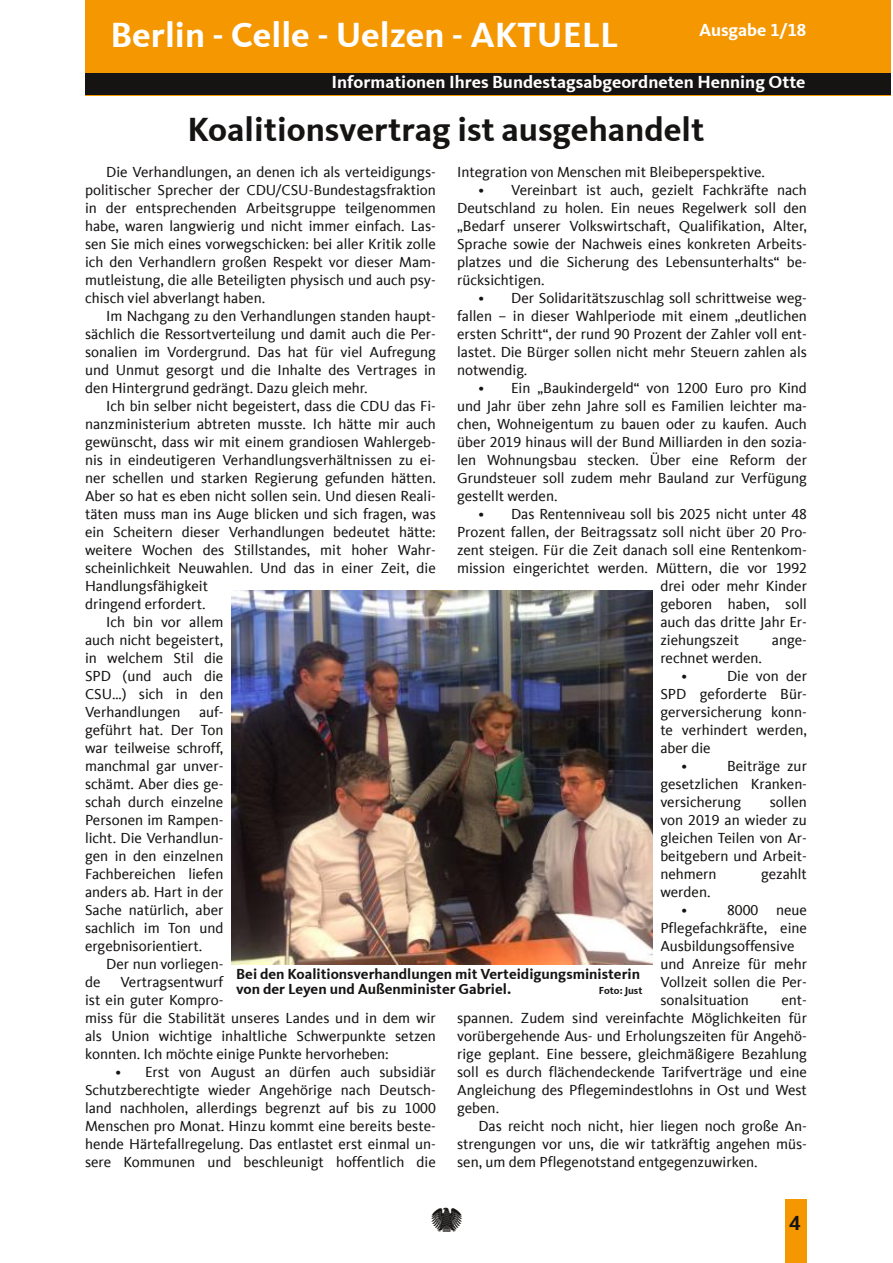
<style>
.page{position:relative;width:893px;height:1263px;background:#fff}
.page>*{position:absolute;margin:0;border:0;box-sizing:border-box;transform-origin:0 0}
.t1{font:700 36px "CDU Kievit Tab";color:#fff}
.t2{font:700 34.5px "CDU Kievit Tab";color:#161413}
.t3{font:700 21px "CDU Kievit Tab";color:#161413}
.t4{font:700 18px "CDU Kievit Tab";color:#fff}
.t5{font:15px/18px "CDU Kievit Tab";color:#161413;text-align:justify}
.t6{font:700 15px/15px "CDU Kievit Tab";color:#161413}
.t7{font:700 10.5px "CDU Kievit Tab";color:#161413}
</style>
<div class="page">
<div style="left:85px;top:0;width:806px;height:95px;background:#f49700"></div>
<div style="left:85px;top:73px;width:806px;height:22px;background:#161413"></div>
<div style="left:785px;top:1199px;width:21px;height:64px;background:#f49700"></div>
<img style="left:232px;top:591px;width:420px;height:373px">
<h1 class="t1" style="left:111px;top:22px;width:510px">Berlin - Celle - Uelzen - AKTUELL</h1>
<p class="t4" style="left:331px;top:76px;width:476px">Informationen Ihres Bundestagsabgeordneten Henning Otte</p>
<p class="t4" style="left:699px;top:24px;width:109px">Ausgabe 1/18</p>
<h2 class="t2" style="left:188px;top:117px;width:518px">Koalitionsvertrag ist ausgehandelt</h2>
<p class="t5" style="left:85px;top:163px;width:352px;text-indent:21px">Die Verhandlungen, an denen ich als verteidigungs&shy;politischer Sprecher der CDU/CSU-Bundestagsfraktion in der entsprechenden Arbeitsgruppe teilgenommen habe, waren langwierig und nicht immer einfach. Las&shy;sen Sie mich eines vorwegschicken: bei aller Kritik zolle ich den Verhandlern großen Respekt vor dieser Mam&shy;mutleistung, die alle Beteiligten physisch und auch psy&shy;chisch viel abverlangt haben.</p>
<p class="t5" style="left:85px;top:307px;width:352px;text-indent:21px">Im Nachgang zu den Verhandlungen standen haupt&shy;sächlich die Ressortverteilung und damit auch die Per&shy;sonalien im Vordergrund. Das hat für viel Aufregung und Unmut gesorgt und die Inhalte des Vertrages in den Hintergrund gedrängt. Dazu gleich mehr.</p>
<p class="t5" style="left:106px;top:397px;width:331px">Ich bin selber nicht begeistert, dass die CDU das Fi-</p>
<p class="t5" style="left:85px;top:415px;width:352px">nanzministerium abtreten musste. Ich hätte mir auch</p>
<p class="t5" style="left:85px;top:433px;width:352px">gewünscht, dass wir mit einem grandiosen Wahlergeb-</p>
<p class="t5" style="left:85px;top:451px;width:352px">nis in eindeutigeren Verhandlungsverhältnissen zu ei-</p>
<p class="t5" style="left:85px;top:469px;width:352px">ner schellen und starken Regierung gefunden hätten.</p>
<p class="t5" style="left:85px;top:487px;width:352px">Aber so hat es eben nicht sollen sein. Und diesen Reali-</p>
<p class="t5" style="left:85px;top:505px;width:352px">täten muss man ins Auge blicken und sich fragen, was</p>
<p class="t5" style="left:85px;top:523px;width:352px">ein Scheitern dieser Verhandlungen bedeutet hätte:</p>
<p class="t5" style="left:85px;top:541px;width:352px">weitere Wochen des Stillstandes, mit hoher Wahr-</p>
<p class="t5" style="left:85px;top:559px;width:352px">scheinlichkeit Neuwahlen. Und das in einer Zeit, die</p>
<p class="t5" style="left:85px;top:577px;width:125px">Handlungsfähigkeit</p>
<p class="t5" style="left:85px;top:595px;width:122px">dringend erfordert.</p>
<p class="t5" style="left:106px;top:613px;width:119px">Ich bin vor allem</p>
<p class="t5" style="left:85px;top:631px;width:140px">auch nicht begeistert,</p>
<p class="t5" style="left:85px;top:649px;width:140px">in welchem Stil die</p>
<p class="t5" style="left:85px;top:667px;width:140px">SPD (und auch die</p>
<p class="t5" style="left:85px;top:685px;width:140px">CSU…) sich in den</p>
<p class="t5" style="left:85px;top:703px;width:140px">Verhandlungen auf-</p>
<p class="t5" style="left:85px;top:721px;width:140px">geführt hat. Der Ton</p>
<p class="t5" style="left:85px;top:739px;width:140px">war teilweise schroff,</p>
<p class="t5" style="left:85px;top:757px;width:140px">manchmal gar unver-</p>
<p class="t5" style="left:85px;top:775px;width:140px">schämt. Aber dies ge-</p>
<p class="t5" style="left:85px;top:793px;width:140px">schah durch einzelne</p>
<p class="t5" style="left:85px;top:811px;width:140px">Personen im Rampen-</p>
<p class="t5" style="left:85px;top:829px;width:140px">licht. Die Verhandlun-</p>
<p class="t5" style="left:85px;top:847px;width:140px">gen in den einzelnen</p>
<p class="t5" style="left:85px;top:865px;width:140px">Fachbereichen liefen</p>
<p class="t5" style="left:85px;top:883px;width:140px">anders ab. Hart in der</p>
<p class="t5" style="left:85px;top:901px;width:140px">Sache natürlich, aber</p>
<p class="t5" style="left:85px;top:919px;width:140px">sachlich im Ton und</p>
<p class="t5" style="left:85px;top:937px;width:119px">ergebnisorientiert.</p>
<p class="t5" style="left:106px;top:955px;width:119px">Der nun vorliegen-</p>
<p class="t5" style="left:85px;top:973px;width:17px">de</p>
<p class="t5" style="left:457px;top:163px;width:309px">Integration von Menschen mit Bleibeperspektive.</p>
<p class="t5" style="left:457px;top:181px;width:351px;text-indent:21px">• Vereinbart ist auch, gezielt Fachkräfte nach Deutschland zu holen. Ein neues Regelwerk soll den „Bedarf unserer Volkswirtschaft, Qualifikation, Alter, Sprache sowie der Nachweis eines konkreten Arbeits&shy;platzes und die Sicherung des Lebensunterhalts“ be&shy;rücksichtigen.</p>
<p class="t5" style="left:457px;top:289px;width:351px;text-indent:21px">• Der Solidaritätszuschlag soll schrittweise weg&shy;fallen – in dieser Wahlperiode mit einem „deutlichen ersten Schritt“, der rund 90 Prozent der Zahler voll ent&shy;lastet. Die Bürger sollen nicht mehr Steuern zahlen als notwendig.</p>
<p class="t5" style="left:457px;top:379px;width:351px;text-indent:21px">• Ein „Baukindergeld“ von 1200 Euro pro Kind und Jahr über zehn Jahre soll es Familien leichter ma&shy;chen, Wohneigentum zu bauen oder zu kaufen. Auch über 2019 hinaus will der Bund Milliarden in den sozia&shy;len Wohnungsbau stecken. Über eine Reform der Grundsteuer soll zudem mehr Bauland zur Verfügung gestellt werden.</p>
<p class="t5" style="left:478px;top:505px;width:330px">• Das Rentenniveau soll bis 2025 nicht unter 48</p>
<p class="t5" style="left:457px;top:523px;width:351px">Prozent fallen, der Beitragssatz soll nicht über 20 Pro-</p>
<p class="t5" style="left:457px;top:541px;width:351px">zent steigen. Für die Zeit danach soll eine Rentenkom-</p>
<p class="t5" style="left:457px;top:559px;width:351px">mission eingerichtet werden. Müttern, die vor 1992</p>
<p class="t5" style="left:660px;top:577px;width:148px">drei oder mehr Kinder</p>
<p class="t5" style="left:660px;top:595px;width:148px">geboren haben, soll</p>
<p class="t5" style="left:660px;top:613px;width:148px">auch das dritte Jahr Er-</p>
<p class="t5" style="left:660px;top:631px;width:80px">ziehungszeit</p>
<p class="t5" style="left:772px;top:631px;width:37px">ange-</p>
<p class="t5" style="left:682px;top:649px;width:82px;text-indent:-21px">rechnet werden. •</p>
<p class="t5" style="left:727px;top:667px;width:81px">Die von der</p>
<p class="t5" style="left:660px;top:685px;width:148px">SPD geforderte Bür-</p>
<p class="t5" style="left:660px;top:703px;width:148px">gerversicherung konn-</p>
<p class="t5" style="left:660px;top:721px;width:148px">te verhindert werden,</p>
<p class="t5" style="left:660px;top:739px;width:52px">aber die</p>
<p class="t5" style="left:682px;top:757px;width:7px">•</p>
<p class="t5" style="left:660px;top:757px;width:148px;text-indent:67px">Beiträge zur gesetzlichen Kranken&shy;versicherung</p>
<p class="t5" style="left:660px;top:793px;width:148px;text-indent:109px">sollen von 2019 an wieder zu gleichen Teilen von Ar&shy;beitgebern und Arbeit&shy;nehmern</p>
<p class="t5" style="left:761px;top:865px;width:47px">gezahlt</p>
<p class="t5" style="left:660px;top:883px;width:52px;text-align:center">werden. •</p>
<p class="t5" style="left:660px;top:901px;width:148px;text-align:left;text-indent:67px">8000 neue<br>Pflegefachkräfte, eine<br>Ausbildungsoffensive und Anreize für mehr<br>Vollzeit sollen die Per&shy;sonalsituation</p>
<p class="t6" style="left:236px;top:967px;width:405px">Bei den Koalitionsverhandlungen mit Verteidigungsministerin von der Leyen und Außenminister Gabriel.</p>
<p class="t5" style="left:85px;top:973px;width:352px;text-align:left;text-indent:35px">Vertragsentwurf<br>ist ein guter Kompro-<br>miss für die Stabilität unseres Landes und in dem wir als Union wichtige inhaltliche Schwerpunkte setzen konnten. Ich möchte einige Punkte hervorheben:</p>
<p class="t5" style="left:85px;top:1063px;width:352px;text-indent:31px">• Erst von August an dürfen auch subsidiär Schutzberechtigte wieder Angehörige nach Deutsch&shy;land nachholen, allerdings begrenzt auf bis zu 1000<br>Menschen pro Monat. Hinzu kommt eine bereits beste&shy;hende Härtefallregelung. Das entlastet erst einmal un&shy;sere Kommunen und beschleunigt hoffentlich die</p>
<p class="t7" style="left:599px;top:986px;width:45px">Foto: Just</p>
<p class="t5" style="left:457px;top:991px;width:351px;text-indent:324px">ent&shy;spannen. Zudem sind vereinfachte Möglichkeiten für vorübergehende Aus- und Erholungszeiten für Angehö&shy;rige geplant. Eine bessere, gleichmäßigere Bezahlung soll es durch flächendeckende Tarifverträge und eine Angleichung des Pflegemindestlohns in Ost und West geben.</p>
<p class="t5" style="left:457px;top:1117px;width:351px;text-indent:21px">Das reicht noch nicht, hier liegen noch große An&shy;strengungen vor uns, die wir tatkräftig angehen müs&shy;sen, um dem Pflegenotstand entgegenzuwirken.</p>
<h3 class="t3" style="left:789px;top:1215px;width:12px">4</h3>
</div>
